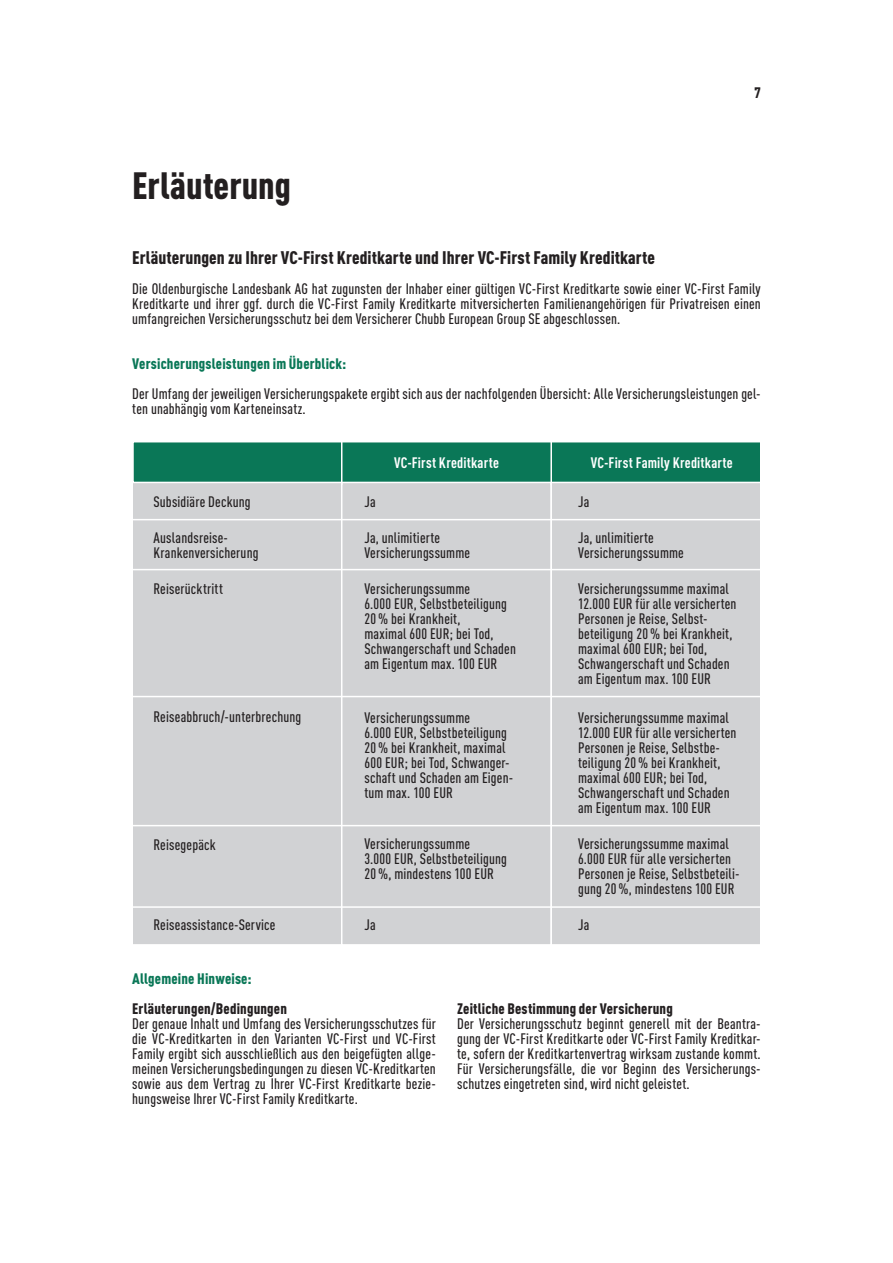
<style>
.page{position:relative;width:893px;height:1263px;background:#fff}
.page>*{position:absolute;margin:0;border:0;box-sizing:border-box;transform-origin:0 0}
.t1{font:900 condensed 37.5px "DIN Pro";color:#231f20}
.t2{font:900 condensed 18px "DIN Pro";letter-spacing:.005em;color:#231f20}
.t3{font:500 condensed 15px/15px "DIN Pro";letter-spacing:.01em;color:#231f20}
.t4{font:900 condensed 15px "DIN Pro";letter-spacing:.01em;color:#231f20}
.t5{font:900 condensed 15px "DIN Pro";letter-spacing:.01em;color:#0a7757}
.t6{font:700 condensed 15px "DIN Pro";letter-spacing:.015em;color:#fff}
</style>
<div class="page">
<div style="left:131px;top:452px;width:211px;height:494px;background:#d1d2d4;border:2px solid #fff"></div>
<div style="left:341px;top:452px;width:211px;height:494px;background:#d1d2d4;border:2px solid #fff"></div>
<div style="left:550px;top:452px;width:211px;height:494px;background:#d1d2d4;border:2px solid #fff"></div>
<div style="left:132px;top:441px;width:629px;height:42px;background:#0a7757;border:2px solid #fff"></div>
<hr style="left:127px;top:519px;width:640px;height:1px;background:#fff">
<hr style="left:122px;top:569px;width:639px;height:1px;background:#fff">
<hr style="left:105px;top:696px;width:677px;height:1px;background:#fff">
<hr style="left:94px;top:825px;width:677px;height:1px;background:#fff">
<hr style="left:85px;top:906px;width:676px;height:2px;background:#fff">
<hr style="left:341px;top:442px;width:1px;height:43px;background:#fff">
<hr style="left:550px;top:442px;width:2px;height:43px;background:#fff">
<h1 class="t1" style="left:132px;top:157px;width:160px">Erläuterung</h1>
<p class="t4" style="left:754px;top:81px;width:8px">7</p>
<p class="t2" style="left:132px;top:243px;width:524px">Erläuterungen zu Ihrer VC-First Kreditkarte und Ihrer VC-First Family Kreditkarte</p>
<p class="t3" style="left:132px;top:280px;width:630px;text-align:justify">Die Oldenburgische Landesbank AG hat zugunsten der Inhaber einer gültigen VC-First Kreditkarte sowie einer VC-First Family Kreditkarte und ihrer ggf. durch die VC-First Family Kreditkarte mitversicherten Familienangehörigen für Privatreisen einen umfangreichen Versicherungsschutz bei dem Versicherer Chubb European Group SE abgeschlossen.</p>
<p class="t5" style="left:132px;top:352px;width:216px">Versicherungsleistungen im Überblick:</p>
<p class="t3" style="left:132px;top:385px;width:630px">Der Umfang der jeweiligen Versicherungspakete ergibt sich aus der nachfolgenden Übersicht: Alle Versicherungsleistungen gel&shy;ten unabhängig vom Karteneinsatz.</p>
<p class="t3" style="left:153px;top:493px;width:99px">Subsidiäre Deckung</p>
<p class="t3" style="left:153px;top:529px;width:107px">Auslandsreise-<br>Krankenversicherung</p>
<p class="t3" style="left:153px;top:580px;width:71px">Reiserücktritt</p>
<p class="t3" style="left:153px;top:708px;width:149px">Reiseabbruch/-unterbrechung</p>
<p class="t3" style="left:153px;top:836px;width:64px">Reisegepäck</p>
<p class="t3" style="left:153px;top:916px;width:124px">Reiseassistance-Service</p>
<p class="t6" style="left:394px;top:451px;width:106px">VC-First Kreditkarte</p>
<p class="t6" style="left:591px;top:451px;width:143px">VC-First Family Kreditkarte</p>
<p class="t3" style="left:578px;top:493px;width:13px">Ja</p>
<p class="t3" style="left:578px;top:529px;width:107px">Ja, unlimitierte<br>Versicherungssumme</p>
<p class="t3" style="left:578px;top:580px;width:160px">Versicherungssumme maximal<br>12.000 EUR für alle versicherten<br>Personen je Reise, Selbst&shy;beteiligung 20% bei Krankheit, maximal 600 EUR; bei Tod,<br>Schwangerschaft und Schaden am Eigentum max. 100 EUR</p>
<p class="t3" style="left:578px;top:709px;width:160px">Versicherungssumme maximal<br>12.000 EUR für alle versicherten<br>Personen je Reise, Selbstbe&shy;teiligung 20% bei Krankheit, maximal 600 EUR; bei Tod,<br>Schwangerschaft und Schaden am Eigentum max. 100 EUR</p>
<p class="t3" style="left:578px;top:835px;width:163px">Versicherungssumme maximal<br>6.000 EUR für alle versicherten<br>Personen je Reise, Selbstbeteili&shy;gung 20%, mindestens 100 EUR</p>
<p class="t3" style="left:578px;top:916px;width:13px">Ja</p>
<p class="t3" style="left:364px;top:493px;width:13px">Ja</p>
<p class="t3" style="left:364px;top:529px;width:107px">Ja, unlimitierte<br>Versicherungssumme</p>
<p class="t3" style="left:364px;top:580px;width:153px">Versicherungssumme<br>6.000 EUR, Selbstbeteiligung<br>20% bei Krankheit,<br>maximal 600 EUR; bei Tod,<br>Schwangerschaft und Schaden am Eigentum max. 100 EUR</p>
<p class="t3" style="left:364px;top:709px;width:150px">Versicherungssumme<br>6.000 EUR, Selbstbeteiligung<br>20% bei Krankheit, maximal<br>600 EUR; bei Tod, Schwanger&shy;schaft und Schaden am Eigen&shy;tum max. 100 EUR</p>
<p class="t3" style="left:364px;top:835px;width:144px">Versicherungssumme<br>3.000 EUR, Selbstbeteiligung<br>20%, mindestens 100 EUR</p>
<p class="t3" style="left:364px;top:916px;width:13px">Ja</p>
<p class="t5" style="left:132px;top:967px;width:121px">Allgemeine Hinweise:</p>
<p class="t4" style="left:132px;top:997px;width:156px">Erläuterungen/Bedingungen</p>
<p class="t3" style="left:132px;top:1015px;width:305px;text-align:justify">Der genaue Inhalt und Umfang des Versicherungsschutzes für die VC-Kreditkarten in den Varianten VC-First und VC-First Family ergibt sich ausschließlich aus den beigefügten allge&shy;meinen Versicherungsbedingungen zu diesen VC-Kreditkarten sowie aus dem Vertrag zu Ihrer VC-First Kreditkarte bezie&shy;hungsweise Ihrer VC-First Family Kreditkarte.</p>
<p class="t4" style="left:457px;top:997px;width:217px">Zeitliche Bestimmung der Versicherung</p>
<p class="t3" style="left:457px;top:1015px;width:305px;text-align:justify">Der Versicherungsschutz beginnt generell mit der Beantra&shy;gung der VC-First Kreditkarte oder VC-First Family Kreditkar&shy;te, sofern der Kreditkartenvertrag wirksam zustande kommt.<br>Für Versicherungsfälle, die vor Beginn des Versicherungs&shy;schutzes eingetreten sind, wird nicht geleistet.</p>
</div>
